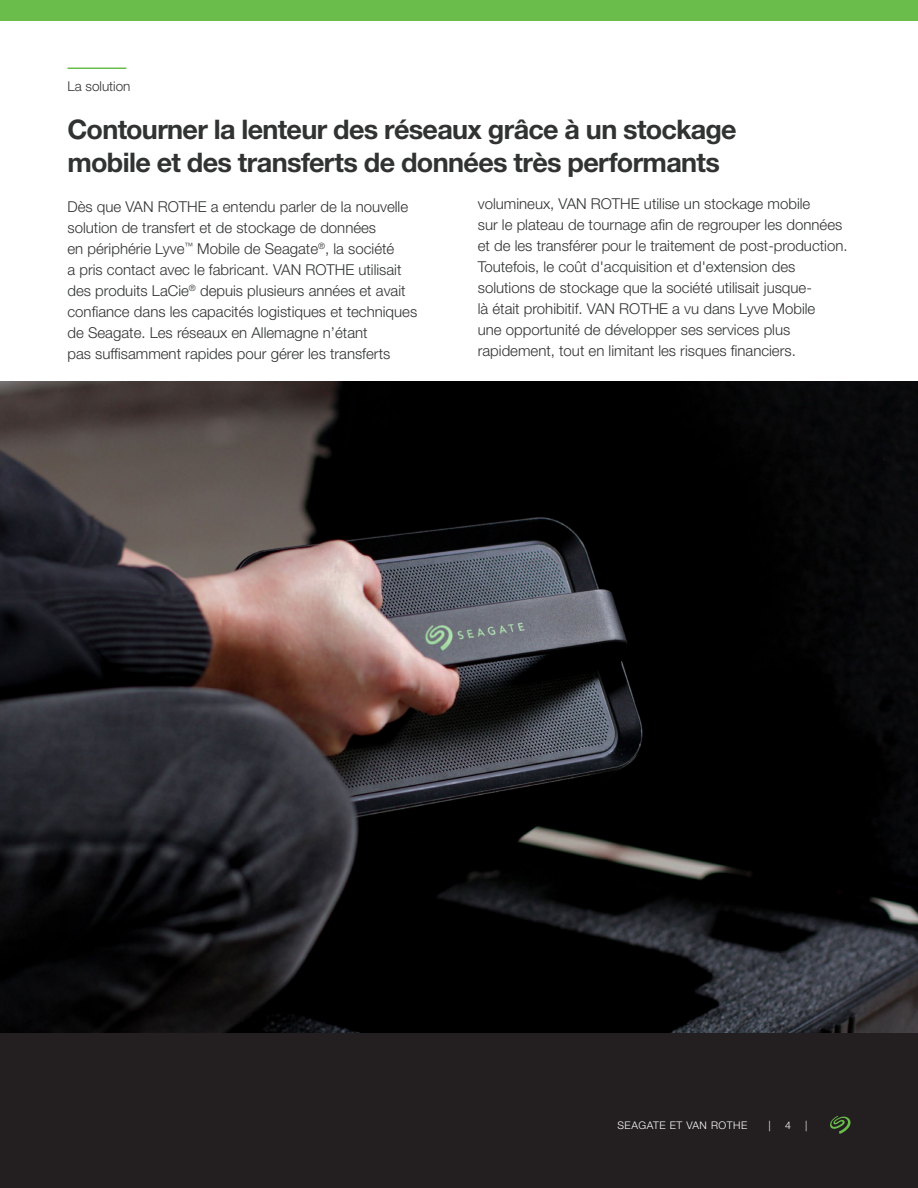
<style>
.page{position:relative;width:918px;height:1188px;background:#fff}
.page>*{position:absolute;margin:0;border:0;box-sizing:border-box;transform-origin:0 0}
.t1{font:700 27px/33px "Helvetica Neue LT Std";letter-spacing:-.025em;color:#313232}
.t2{font:300 15px/21px "Helvetica Neue LT Std";color:#313232}
.t3{font:300 13.5px "Helvetica Neue LT Std";color:#313232}
.t4{font:300 10.5px "Helvetica Neue LT Std";letter-spacing:.05em;color:#fff}
</style>
<div class="page">
<div style="left:0;top:484px;width:918px;height:704px;background:#231f20"></div>
<div style="left:0;top:0;width:918px;height:21px;background:#6bbd4b"></div>
<svg style="left:830px;top:1116px;width:21px;height:18px"></svg>
<hr style="left:68px;top:67px;width:58px;height:2px;background:#6bbd4b">
<img style="left:0;top:381px;width:918px;height:652px">
<p class="t3" style="left:68px;top:78px;width:65px">La solution</p>
<h1 class="t1" style="left:68px;top:113px;width:671px">Contourner la lenteur des réseaux grâce à un stockage mobile et des transferts de données très performants</h1>
<p class="t2" style="left:68px;top:196px;width:351px">Dès que VAN ROTHE a entendu parler de la nouvelle solution de transfert et de stockage de données<br>en périphérie Lyve<sup>™</sup> Mobile de Seagate<sup>®</sup>, la société<br>a pris contact avec le fabricant. VAN ROTHE utilisait des produits LaCie<sup>®</sup> depuis plusieurs années et avait confiance dans les capacités logistiques et techniques de Seagate. Les réseaux en Allemagne n’étant<br>pas suffisamment rapides pour gérer les transferts</p>
<p class="t2" style="left:478px;top:193px;width:371px">volumineux, VAN ROTHE utilise un stockage mobile<br>sur le plateau de tournage afin de regrouper les données et de les transférer pour le traitement de post-production.<br>Toutefois, le coût d'acquisition et d'extension des solutions de stockage que la société utilisait jusque-<br>là était prohibitif. VAN ROTHE a vu dans Lyve Mobile<br>une opportunité de développer ses services plus rapidement, tout en limitant les risques financiers.</p>
<p class="t4" style="left:617px;top:1118px;width:131px">SEAGATE ET VAN ROTHE</p>
<p class="t4" style="left:769px;top:1118px;width:4px">|</p>
<p class="t4" style="left:785px;top:1118px;width:7px">4</p>
<p class="t4" style="left:805px;top:1118px;width:4px">|</p>
</div>
